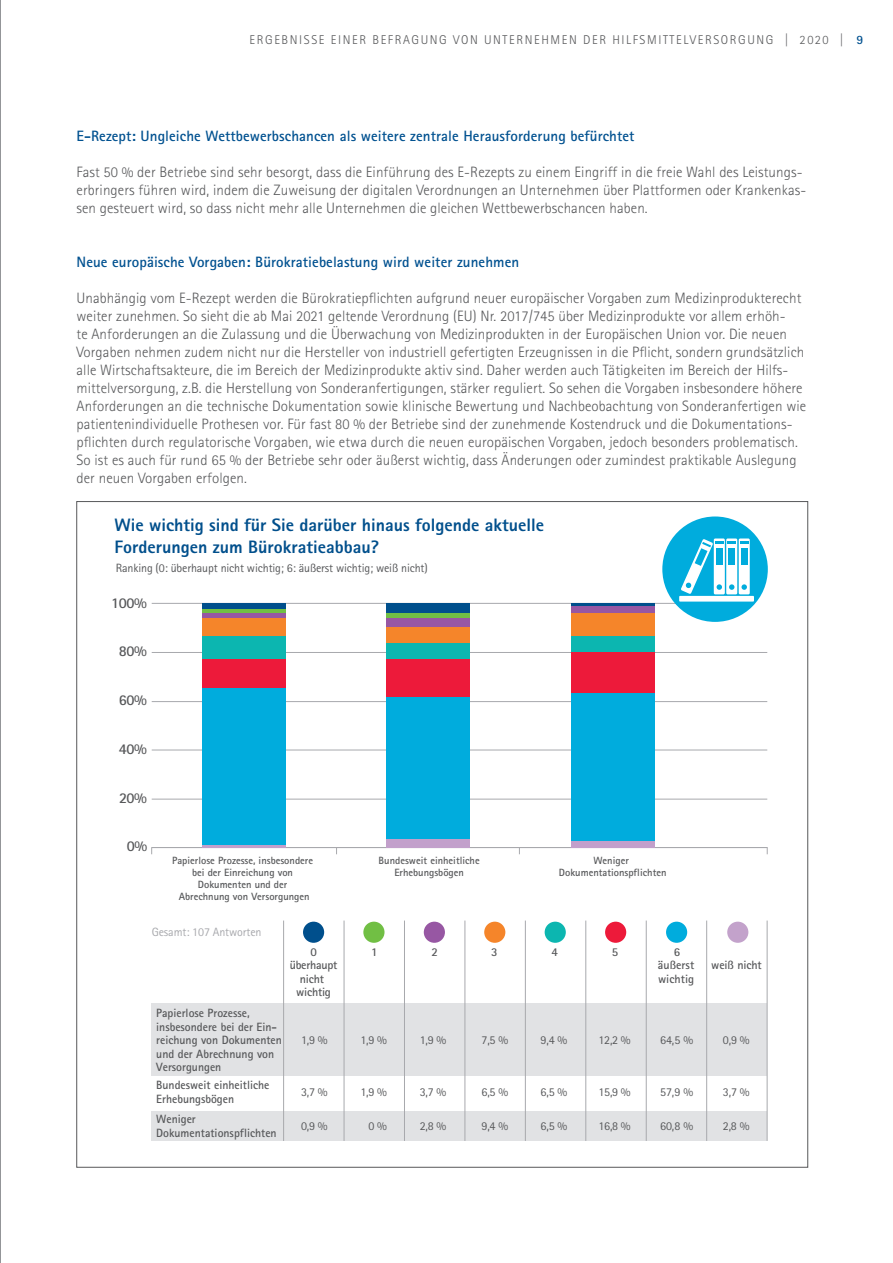
<style>
.page{position:relative;width:893px;height:1263px;background:#fff}
.page>*{position:absolute;margin:0;border:0;box-sizing:border-box;transform-origin:0 0}
.t1{font:800 18px/21.6px "Agfa Rotis Sans Serif";color:#004f8c}
.t2{font:300 15px/18px "Agfa Rotis Sans Serif";letter-spacing:.005em;color:#57585a}
.t3{font:700 15px "Agfa Rotis Sans Serif";letter-spacing:.005em;color:#005190}
.t4{font:700 15px "Agfa Rotis Sans Serif";letter-spacing:-.03em;color:#57585a}
.t5{font:300 12.75px "Agfa Rotis Sans Serif";letter-spacing:.125em;color:#57585a}
.t6{font:700 12px/13.5px "Agfa Rotis Sans Serif";color:#57585a}
.t7{font:12px "Agfa Rotis Sans Serif";letter-spacing:-.01em;color:#57585a}
.t8{font:700 12px/13.5px "Agfa Rotis Sans Serif";letter-spacing:-.02em;color:#57585a;text-align:center}
.t9{font:12px "Agfa Rotis Sans Serif";letter-spacing:-.01em;color:#a8a9ad}
.t10{font:700 10.5px/12px "Agfa Rotis Sans Serif";color:#57585a;text-align:center}
.s1{font-weight:700;color:#005190}
</style>
<div class="page">
<div style="left:152px;top:1003px;width:615px;height:73px;background:#e1e2e4"></div>
<div style="left:152px;top:1111px;width:615px;height:30px;background:#e1e2e4"></div>
<hr style="left:767px;top:920px;width:1px;height:221px;background:#a8a9ad">
<hr style="left:706px;top:920px;width:1px;height:221px;background:#a8a9ad">
<hr style="left:646px;top:920px;width:1px;height:221px;background:#a8a9ad">
<hr style="left:586px;top:920px;width:1px;height:221px;background:#a8a9ad">
<hr style="left:525px;top:920px;width:1px;height:221px;background:#a8a9ad">
<hr style="left:465px;top:920px;width:1px;height:221px;background:#a8a9ad">
<hr style="left:404px;top:920px;width:1px;height:221px;background:#a8a9ad">
<hr style="left:344px;top:920px;width:1px;height:221px;background:#a8a9ad">
<hr style="left:283px;top:920px;width:1px;height:221px;background:#a8a9ad">
<div style="left:303px;top:922px;width:21px;height:21px;background:#004f8c;border-radius:50%"></div>
<div style="left:363px;top:922px;width:21px;height:21px;background:#71bf44;border-radius:50%"></div>
<div style="left:424px;top:922px;width:21px;height:21px;background:#9757a3;border-radius:50%"></div>
<div style="left:484px;top:922px;width:21px;height:21px;background:#f5852a;border-radius:50%"></div>
<div style="left:545px;top:922px;width:21px;height:21px;background:#0cb6b0;border-radius:50%"></div>
<div style="left:605px;top:922px;width:21px;height:21px;background:#ed1a3a;border-radius:50%"></div>
<div style="left:666px;top:922px;width:21px;height:21px;background:#00acdd;border-radius:50%"></div>
<div style="left:727px;top:922px;width:21px;height:21px;background:#c3a2cb;border-radius:50%"></div>
<hr style="left:152px;top:799px;width:615px;height:1px;background:#a8a9ad">
<hr style="left:152px;top:750px;width:615px;height:1px;background:#a8a9ad">
<hr style="left:152px;top:701px;width:615px;height:1px;background:#a8a9ad">
<hr style="left:152px;top:652px;width:615px;height:1px;background:#a8a9ad">
<hr style="left:152px;top:603px;width:597px;height:1px;background:#a8a9ad">
<hr style="left:152px;top:847px;width:615px;height:1px;background:#a8a9ad">
<div style="left:202px;top:603px;width:84px;height:6px;background:#004f8c"></div>
<hr style="left:202px;top:609px;width:84px;height:4px;background:#71bf44">
<div style="left:202px;top:613px;width:84px;height:5px;background:#9757a3"></div>
<div style="left:202px;top:618px;width:84px;height:18px;background:#f5852a"></div>
<div style="left:202px;top:636px;width:84px;height:23px;background:#0cb6b0"></div>
<div style="left:202px;top:659px;width:84px;height:29px;background:#ed1a3a"></div>
<div style="left:202px;top:688px;width:84px;height:157px;background:#00acdd"></div>
<hr style="left:202px;top:845px;width:84px;height:2px;background:#c2a0cb">
<div style="left:387px;top:603px;width:83px;height:10px;background:#004f8c"></div>
<div style="left:387px;top:613px;width:83px;height:5px;background:#71bf44"></div>
<div style="left:387px;top:618px;width:83px;height:9px;background:#9757a3"></div>
<div style="left:387px;top:627px;width:83px;height:16px;background:#f5852a"></div>
<div style="left:387px;top:643px;width:83px;height:16px;background:#0cb6b0"></div>
<div style="left:387px;top:659px;width:83px;height:38px;background:#ed1a3a"></div>
<div style="left:387px;top:697px;width:83px;height:141px;background:#00acdd"></div>
<div style="left:387px;top:838px;width:83px;height:9px;background:#c2a0cb"></div>
<hr style="left:571px;top:603px;width:83px;height:3px;background:#004f8c">
<div style="left:571px;top:606px;width:83px;height:7px;background:#9757a3"></div>
<div style="left:571px;top:613px;width:83px;height:23px;background:#f5852a"></div>
<div style="left:571px;top:636px;width:83px;height:16px;background:#0cb6b0"></div>
<div style="left:571px;top:652px;width:83px;height:41px;background:#ed1a3a"></div>
<div style="left:571px;top:693px;width:83px;height:148px;background:#00acdd"></div>
<div style="left:571px;top:841px;width:83px;height:6px;background:#c2a0cb"></div>
<div style="left:662px;top:516px;width:106px;height:106px;background:#00acdd;border-radius:50%"></div>
<div style="left:679px;top:596px;width:75px;height:6px;background:#fff"></div>
<div style="left:739px;top:538px;width:11px;height:56px;border:2px solid #fff"></div>
<svg style="left:681px;top:538px;width:68px;height:57px"></svg>
<hr style="left:0;top:0;width:1px;height:1263px;background:#939598">
<p class="t5" style="left:249px;top:33px;width:615px">ERGEBNISSE EINER BEFRAGUNG VON UNTERNEHMEN DER HILFSMITTELVERSORGUNG | 2020 | <span class="s1">9</span></p>
<p class="t3" style="left:77px;top:127px;width:559px">E-Rezept: Ungleiche Wettbewerbschancen als weitere zentrale Herausforderung befürchtet</p>
<p class="t2" style="left:77px;top:163px;width:731px">Fast 50 % der Betriebe sind sehr besorgt, dass die Einführung des E-Rezepts zu einem Eingriff in die freie Wahl des Leistungs&shy;erbringers führen wird, indem die Zuweisung der digitalen Verordnungen an Unternehmen über Plattformen oder Krankenkas&shy;sen gesteuert wird, so dass nicht mehr alle Unternehmen die gleichen Wettbewerbschancen haben.</p>
<p class="t3" style="left:77px;top:253px;width:444px">Neue europäische Vorgaben: Bürokratiebelastung wird weiter zunehmen</p>
<p class="t2" style="left:77px;top:289px;width:731px">Unabhängig vom E-Rezept werden die Bürokratiepflichten aufgrund neuer europäischer Vorgaben zum Medizinprodukterecht weiter zunehmen. So sieht die ab Mai 2021 geltende Verordnung (EU) Nr. 2017/745 über Medizinprodukte vor allem erhöh-<br>te Anforderungen an die Zulassung und die Überwachung von Medizinprodukten in der Europäischen Union vor. Die neuen Vorgaben nehmen zudem nicht nur die Hersteller von industriell gefertigten Erzeugnissen in die Pflicht, sondern grundsätzlich alle Wirtschaftsakteure, die im Bereich der Medizinprodukte aktiv sind. Daher werden auch Tätigkeiten im Bereich der Hilfs&shy;mittelversorgung, z.B. die Herstellung von Sonderanfertigungen, stärker reguliert. So sehen die Vorgaben insbesondere höhere Anforderungen an die technische Dokumentation sowie klinische Bewertung und Nachbeobachtung von Sonderanfertigen wie patientenindividuelle Prothesen vor. Für fast 80 % der Betriebe sind der zunehmende Kostendruck und die Dokumentations&shy;pflichten durch regulatorische Vorgaben, wie etwa durch die neuen europäischen Vorgaben, jedoch besonders problematisch.<br>So ist es auch für rund 65 % der Betriebe sehr oder äußerst wichtig, dass Änderungen oder zumindest praktikable Auslegung der neuen Vorgaben erfolgen.</p>
<p class="t1" style="left:115px;top:514px;width:431px">Wie wichtig sind für Sie darüber hinaus folgende aktuelle<br>Forderungen zum Bürokratieabbau?</p>
<p class="t7" style="left:116px;top:561px;width:313px">Ranking (0: überhaupt nicht wichtig; 6: äußerst wichtig; weiß nicht)</p>
<p class="t4" style="left:111px;top:593px;width:37px">100%</p>
<p class="t4" style="left:119px;top:642px;width:30px">80%</p>
<p class="t4" style="left:119px;top:691px;width:30px">60%</p>
<p class="t4" style="left:119px;top:739px;width:30px">40%</p>
<p class="t4" style="left:119px;top:788px;width:30px">20%</p>
<p class="t4" style="left:127px;top:837px;width:22px">0%</p>
<p class="t10" style="left:172px;top:854px;width:142px">Papierlose Prozesse, insbesondere bei der Einreichung von<br>Dokumenten und der<br>Abrechnung von Versorgungen</p>
<p class="t10" style="left:379px;top:854px;width:103px">Bundesweit einheitliche<br>Erhebungsbögen</p>
<p class="t10" style="left:559px;top:854px;width:109px">Weniger<br>Dokumentationspflichten</p>
<p class="t9" style="left:152px;top:924px;width:111px">Gesamt: 107 Antworten</p>
<p class="t6" style="left:156px;top:1006px;width:127px">Papierlose Prozesse, insbesondere bei der Ein&shy;reichung von Dokumenten und der Abrechnung von<br>Versorgungen</p>
<p class="t6" style="left:156px;top:1078px;width:115px">Bundesweit einheitliche<br>Erhebungsbögen</p>
<p class="t6" style="left:156px;top:1112px;width:122px">Weniger<br>Dokumentationspflichten</p>
<p class="t8" style="left:290px;top:944px;width:49px">0 überhaupt nicht wichtig</p>
<p class="t6" style="left:371px;top:944px;width:8px">1</p>
<p class="t6" style="left:431px;top:944px;width:8px">2</p>
<p class="t6" style="left:491px;top:944px;width:8px">3</p>
<p class="t6" style="left:551px;top:944px;width:8px">4</p>
<p class="t6" style="left:612px;top:944px;width:8px">5</p>
<p class="t6" style="left:658px;top:944px;width:38px;text-align:center">6 äußerst wichtig</p>
<p class="t6" style="left:711px;top:958px;width:52px">weiß nicht</p>
<p class="t7" style="left:301px;top:1033px;width:28px">1,9 %</p>
<p class="t7" style="left:360px;top:1033px;width:28px">1,9 %</p>
<p class="t7" style="left:420px;top:1033px;width:28px">1,9 %</p>
<p class="t7" style="left:481px;top:1033px;width:28px">7,5 %</p>
<p class="t7" style="left:541px;top:1033px;width:28px">9,4 %</p>
<p class="t7" style="left:598px;top:1033px;width:34px">12,2 %</p>
<p class="t7" style="left:660px;top:1033px;width:35px">64,5 %</p>
<p class="t7" style="left:723px;top:1033px;width:28px">0,9 %</p>
<p class="t7" style="left:301px;top:1085px;width:28px">3,7 %</p>
<p class="t7" style="left:360px;top:1085px;width:28px">1,9 %</p>
<p class="t7" style="left:420px;top:1085px;width:28px">3,7 %</p>
<p class="t7" style="left:481px;top:1085px;width:28px">6,5 %</p>
<p class="t7" style="left:541px;top:1085px;width:28px">6,5 %</p>
<p class="t7" style="left:598px;top:1085px;width:34px">15,9 %</p>
<p class="t7" style="left:660px;top:1085px;width:35px">57,9 %</p>
<p class="t7" style="left:723px;top:1085px;width:28px">3,7 %</p>
<p class="t7" style="left:301px;top:1119px;width:28px">0,9 %</p>
<p class="t7" style="left:368px;top:1119px;width:20px">0 %</p>
<p class="t7" style="left:420px;top:1119px;width:28px">2,8 %</p>
<p class="t7" style="left:481px;top:1119px;width:28px">9,4 %</p>
<p class="t7" style="left:541px;top:1119px;width:28px">6,5 %</p>
<p class="t7" style="left:598px;top:1119px;width:34px">16,8 %</p>
<p class="t7" style="left:660px;top:1119px;width:35px">60,8 %</p>
<p class="t7" style="left:723px;top:1119px;width:28px">2,8 %</p>
</div>
